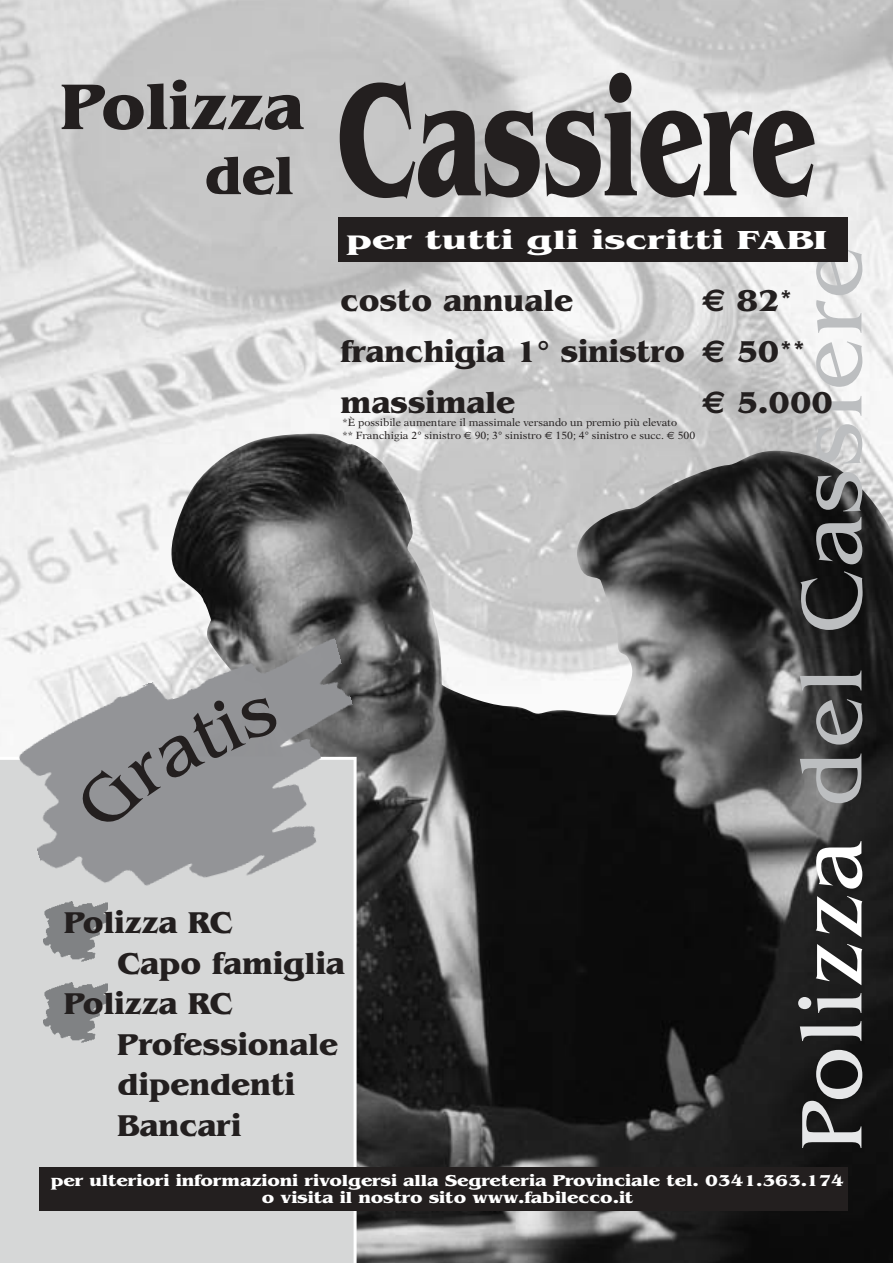
<style>
.page{position:relative;width:893px;height:1263px;background:#fff}
.page>*{position:absolute;margin:0;border:0;box-sizing:border-box;transform-origin:0 0}
.t1{font:700 167.4px "Benguiat";color:#231f1f;scale:.65 1}
.t2{font:90px "Benguiat";letter-spacing:.03em;color:#bcbec0}
.t3{font:700 67.5px "Benguiat";color:#231f1f}
.t4{font:700 55.5px "Benguiat";color:#231f1f}
.t5{font:700 31.5px/51px "Benguiat";color:#231f1f}
.t6{font:700 27.3px "Benguiat";letter-spacing:.005em;color:#fff;scale:1.38 1}
.t7{font:700 16.5px/17.1px "Benguiat";letter-spacing:-.005em;color:#fff;text-align:center;scale:1.15 1}
.t8{font:10.5px/13.6px "New Aster";color:#231f1f}
.s1{color:#e6e7e8}
.s2{color:#fff}
.s3{font-family:"Euro Sans"}
</style>
<div class="page">
<img style="left:0;top:0;width:892px;height:643px">
<img style="left:168px;top:433px;width:724px;height:830px">
<div style="left:338px;top:217px;width:509px;height:45px;background:#231f1f"></div>
<div style="left:0;top:760px;width:356px;height:503px;background:#d6d7d7"></div>
<img style="left:44px;top:928px;width:64px;height:35px">
<img style="left:44px;top:982px;width:64px;height:61px">
<img style="left:5px;top:635px;width:384px;height:293px">
<div style="left:39px;top:1167px;width:808px;height:43px;background:#231f1f"></div>
<div style="left:73px;top:696px;width:206px;height:136px;background:#939497"></div>
<h3 class="t3" style="left:61px;top:82px;width:244px">Polizza</h3>
<h3 class="t4" style="left:204px;top:155px;width:91px">del</h3>
<h1 class="t1" style="left:337px;top:79px;width:738px">Cassiere</h1>
<h3 class="t6" style="left:346px;top:230px;width:349px">per tutti gli iscritti FABI</h3>
<h2 class="t2" style="left:798px;top:1151px;width:906px;rotate:-90deg"><span class="s1">Poli</span><span class="s2">zza</span> del Cassiere</h2>
<h3 class="t5" style="left:340px;top:278px;width:234px">costo annuale</h3>
<h3 class="t5" style="left:340px;top:278px;width:467px;text-indent:361px"><span class="s3">€</span> 82* franchigia 1° sinistro <span class="s3">€</span> 50** massimale</h3>
<h3 class="t5" style="left:702px;top:380px;width:132px"><span class="s3">€</span> 5.000</h3>
<p class="t8" style="left:342px;top:416px;width:354px">*È possibile aumentare il massimale versando un premio più elevato<br>** Franchigia 2° sinistro <span class="s3">€</span> 90; 3° sinistro <span class="s3">€</span> 150; 4° sinistro e succ. <span class="s3">€</span> 500</p>
<h3 class="t5" style="left:64px;top:901px;width:170px">Polizza RC</h3>
<h3 class="t5" style="left:118px;top:941px;width:228px">Capo famiglia</h3>
<h3 class="t5" style="left:64px;top:982px;width:170px">Polizza RC</h3>
<h3 class="t5" style="left:118px;top:1022px;width:222px">Professionale</h3>
<h3 class="t5" style="left:118px;top:1063px;width:179px">dipendenti</h3>
<h3 class="t5" style="left:118px;top:1103px;width:125px">Bancari</h3>
<h3 class="t7" style="left:51px;top:1173px;width:691px">per ulteriori informazioni rivolgersi alla Segreteria Provinciale tel. 0341.363.174 o visita il nostro sito www.fabilecco.it</h3>
</div>
